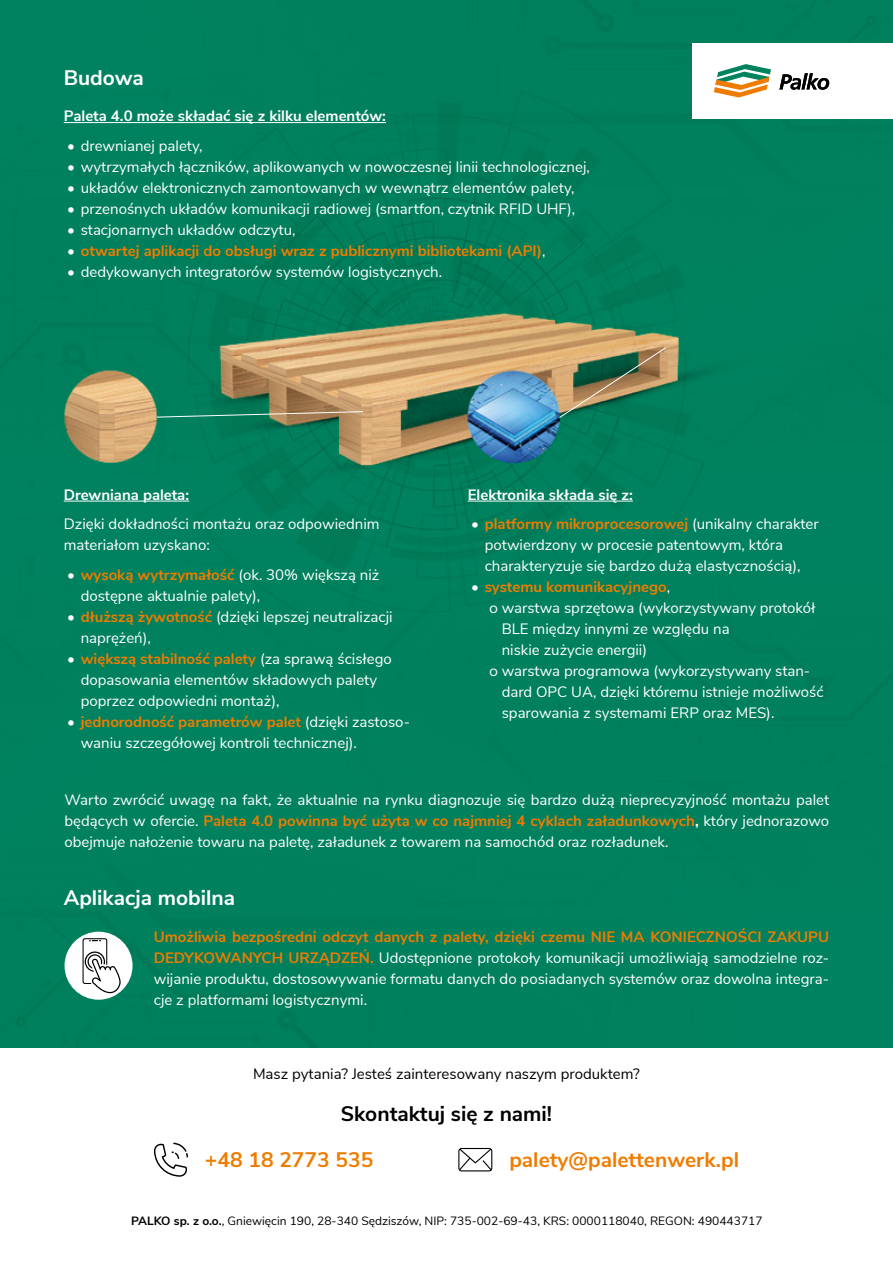
<style>
.page{position:relative;width:893px;height:1263px;background:#fff}
.page>*{position:absolute;margin:0;border:0;box-sizing:border-box;transform-origin:0 0}
.t1{font:700 21px "Nunito Sans";color:#ef7c00}
.t2{font:700 21px "Nunito Sans";color:#fff}
.t3{font:700 21px "Nunito Sans";color:#000}
.t4{font:15px/21px "Nunito Sans";color:#fff}
.t5{font:700 15px "Nunito Sans";color:#fff}
.t6{font:700 15px "Nunito Sans";color:#ef7c00}
.t7{font:15px "Nunito Sans";color:#000}
.t8{font:12px "Nunito Sans";color:#000}
.s1{font-weight:400;color:#fff}
.s2{font-weight:700;color:#ef7c00}
.s3{font-weight:700}
</style>
<div class="page">
<div style="left:0;top:0;width:893px;height:1047px;background:#00805d"></div>
<hr style="left:64px;top:122px;width:322px;height:1px;background:#fff">
<hr style="left:64px;top:501px;width:125px;height:1px;background:#fff">
<hr style="left:468px;top:501px;width:165px;height:1px;background:#fff">
<div style="left:693px;top:43px;width:200px;height:76px;background:#fff"></div>
<div style="left:65px;top:932px;width:68px;height:68px;background:#fff;border-radius:50%"></div>
<svg style="left:83px;top:938px;width:38px;height:55px"></svg>
<svg style="left:154px;top:1143px;width:34px;height:34px"></svg>
<svg style="left:458px;top:1148px;width:34px;height:23px"></svg>
<img style="left:559px;top:347px;width:107px;height:71px">
<svg style="left:156px;top:411px;width:208px;height:7px"></svg>
<svg style="left:714px;top:64px;width:57px;height:33px"></svg>
<svg style="left:779px;top:73px;width:50px;height:17px"></svg>
<svg style="left:490px;top:606px;width:7px;height:7px"></svg>
<svg style="left:490px;top:669px;width:7px;height:7px"></svg>
<h1 class="t2" style="left:64px;top:62px;width:82px">Budowa</h1>
<p class="t5" style="left:64px;top:105px;width:324px">Paleta 4.0 może składać się z kilku elementów:</p>
<p class="t4" style="left:67px;top:134px;width:137px">• drewnianej palety,</p>
<p class="t4" style="left:67px;top:155px;width:524px">• wytrzymałych łączników, aplikowanych w nowoczesnej linii technologicznej,</p>
<p class="t4" style="left:67px;top:176px;width:509px">• układów elektronicznych zamontowanych w wewnątrz elementów palety,</p>
<p class="t4" style="left:67px;top:197px;width:510px">• przenośnych układów komunikacji radiowej (smartfon, czytnik RFID UHF),</p>
<p class="t4" style="left:67px;top:218px;width:230px">• stacjonarnych układów odczytu,</p>
<p class="t6" style="left:67px;top:240px;width:480px"><span class="s1">•</span> otwartej aplikacji do obsługi wraz z publicznymi bibliotekami (API)<span class="s1">,</span></p>
<p class="t4" style="left:67px;top:260px;width:376px">• dedykowanych integratorów systemów logistycznych.</p>
<p class="t5" style="left:64px;top:484px;width:127px">Drewniana paleta:</p>
<p class="t4" style="left:64px;top:513px;width:317px">Dzięki dokładności montażu oraz odpowiednim materiałom uzyskano:</p>
<p class="t4" style="left:81px;top:563px;width:300px;text-indent:-14px">• <span class="s2">wysoką wytrzymałość</span> (ok. 30% większą niż dostępne aktualnie palety),</p>
<p class="t4" style="left:81px;top:605px;width:313px;text-indent:-14px">• <span class="s2">dłuższą żywotność</span> (dzięki lepszej neutralizacji naprężeń),</p>
<p class="t4" style="left:81px;top:647px;width:312px;text-indent:-14px">• <span class="s2">większą stabilność palety</span> (za sprawą ścisłego dopasowania elementów składowych palety poprzez odpowiedni montaż),</p>
<p class="t4" style="left:81px;top:710px;width:331px;text-indent:-14px">• <span class="s2">jednorodność parametrów palet</span> (dzięki zastoso&shy;waniu szczegółowej kontroli technicznej).</p>
<p class="t5" style="left:468px;top:484px;width:167px">Elektronika składa się z:</p>
<p class="t4" style="left:485px;top:513px;width:335px;text-indent:-14px">• <span class="s2">platformy mikroprocesorowej</span> (unikalny charakter potwierdzony w procesie patentowym, która charakteryzuje się bardzo dużą elastycznością),</p>
<p class="t4" style="left:502px;top:576px;width:323px;text-indent:-30px">• <span class="s2">systemu komunikacyjnego</span>,<br>warstwa sprzętowa (wykorzystywany protokół BLE między innymi ze względu na<br>niskie zużycie energii)<br>warstwa programowa (wykorzystywany stan&shy;dard OPC UA, dzięki któremu istnieje możliwość sparowania z systemami ERP oraz MES).</p>
<p class="t4" style="left:65px;top:788px;width:766px;text-align:justify">Warto zwrócić uwagę na fakt, że aktualnie na rynku diagnozuje się bardzo dużą nieprecyzyjność montażu palet będących w ofercie. <span class="s2">Paleta 4.0 powinna być użyta w co najmniej 4 cyklach załadunkowych</span><span class="s3">,</span> który jednorazowo obejmuje nałożenie towaru na paletę, załadunek z towarem na samochód oraz rozładunek.</p>
<h1 class="t2" style="left:64px;top:883px;width:173px">Aplikacja mobilna</h1>
<p class="t4" style="left:154px;top:925px;width:677px;text-align:justify"><span class="s2">Umożliwia bezpośredni odczyt danych z palety, dzięki czemu NIE MA KONIECZNOŚCI ZAKUPU DEDYKOWANYCH URZĄDZEŃ.</span> Udostępnione protokoły komunikacji umożliwiają samodzielne roz&shy;wijanie produktu, dostosowywanie formatu danych do posiadanych systemów oraz dowolna integra&shy;cje z platformami logistycznymi.</p>
<p class="t7" style="left:253px;top:1063px;width:388px">Masz pytania? Jesteś zainteresowany naszym produktem?</p>
<h1 class="t3" style="left:341px;top:1099px;width:213px">Skontaktuj się z nami!</h1>
<h1 class="t1" style="left:205px;top:1145px;width:170px">+48 18 2773 535</h1>
<h1 class="t1" style="left:509px;top:1145px;width:231px">palety@palettenwerk.pl</h1>
<p class="t8" style="left:131px;top:1212px;width:633px"><span class="s3">PALKO sp. z o.o.</span>, Gniewięcin 190, 28-340 Sędziszów, NIP: 735-002-69-43, KRS: 0000118040, REGON: 490443717</p>
</div>
